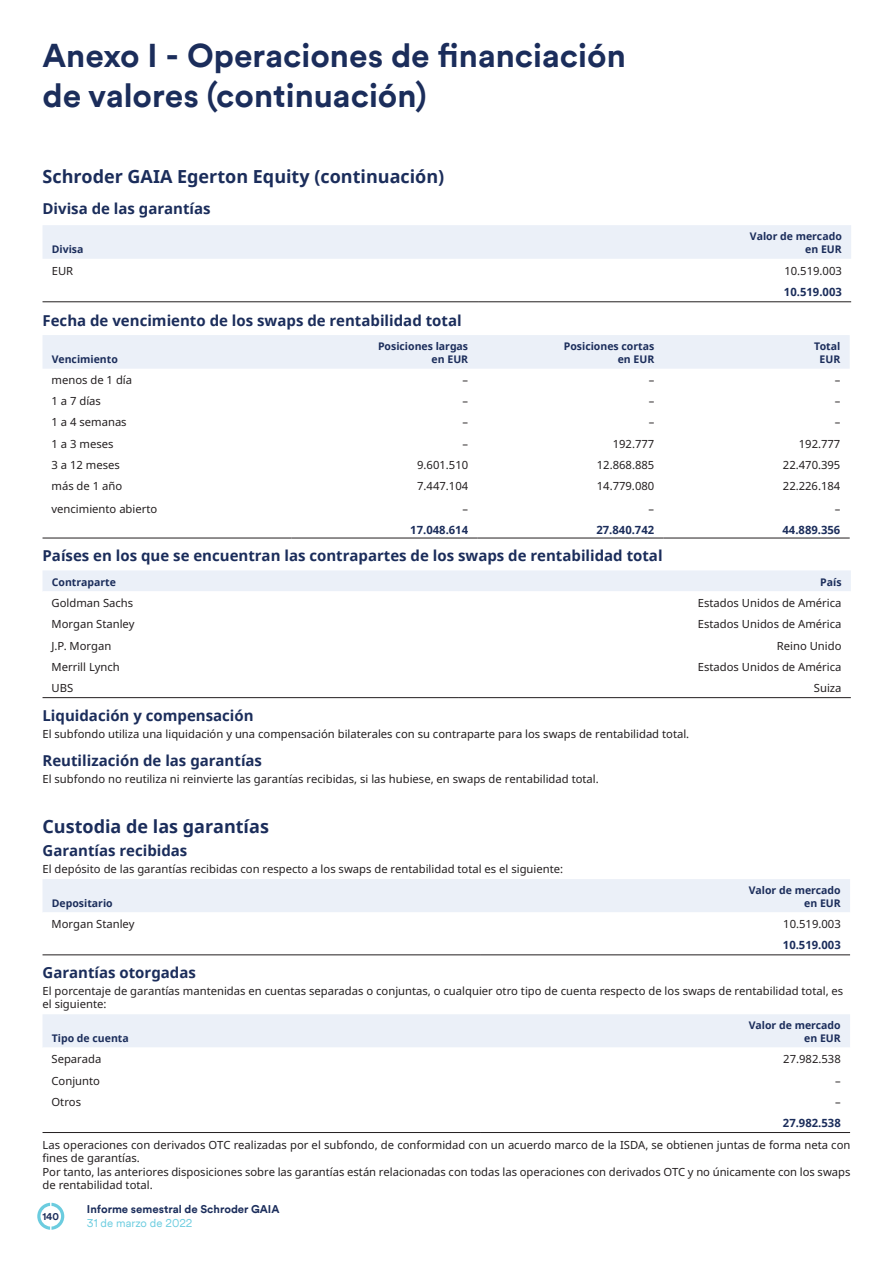
<style>
.page{position:relative;width:893px;height:1263px;background:#fff}
.page>*{position:absolute;margin:0;border:0;box-sizing:border-box;transform-origin:0 0}
.t1{font:700 33px/39.6px "Schroders Circular TT";color:#1b2d5b}
.t2{font:700 18px "Noto Sans";color:#1b2d5b}
.t3{font:700 15px "Noto Sans";color:#1b2d5b}
.t4{font:11.25px/13.5px "Noto Sans";color:#231f20}
.t5{font:700 11.25px "Noto Sans";color:#1b2d5b}
.t6{font:700 11.25px "Schroders Circular TT";color:#1b2d5b}
.t7{font:11.25px "Schroders Circular TT";color:#6bccdf}
.t8{font:700 10.5px/12.6px "Noto Sans";color:#1b2d5b;text-align:right}
.t9{font:700 9.75px "Schroders Circular TT";color:#1b2d5b}
</style>
<div class="page">
<svg style="left:37px;top:1203px;width:27px;height:26px"></svg>
<div style="left:43px;top:225px;width:808px;height:34px;background:#ebf0f8"></div>
<hr style="left:43px;top:301px;width:436px;height:1px;background:#231f20">
<hr style="left:479px;top:301px;width:372px;height:1px;background:#231f20">
<div style="left:43px;top:335px;width:807px;height:34px;background:#ebf0f8"></div>
<hr style="left:43px;top:538px;width:248px;height:1px;background:#231f20">
<hr style="left:291px;top:538px;width:186px;height:1px;background:#231f20">
<hr style="left:477px;top:538px;width:187px;height:1px;background:#231f20">
<hr style="left:664px;top:538px;width:186px;height:1px;background:#231f20">
<div style="left:43px;top:570px;width:808px;height:21px;background:#ebf0f8"></div>
<hr style="left:43px;top:697px;width:415px;height:1px;background:#231f20">
<hr style="left:458px;top:697px;width:393px;height:1px;background:#231f20">
<div style="left:43px;top:879px;width:807px;height:33px;background:#ebf0f8"></div>
<hr style="left:43px;top:954px;width:437px;height:1px;background:#231f20">
<hr style="left:480px;top:954px;width:370px;height:1px;background:#231f20">
<div style="left:43px;top:1014px;width:807px;height:33px;background:#ebf0f8"></div>
<hr style="left:43px;top:1132px;width:437px;height:1px;background:#231f20">
<hr style="left:480px;top:1132px;width:370px;height:1px;background:#231f20">
<h1 class="t1" style="left:43px;top:35px;width:585px">Anexo I - Operaciones de financiación de valores (continuación)</h1>
<h2 class="t2" style="left:43px;top:164px;width:403px">Schroder GAIA Egerton Equity (continuación)</h2>
<h3 class="t3" style="left:43px;top:198px;width:170px">Divisa de las garantías</h3>
<p class="t8" style="left:52px;top:242px;width:33px">Divisa</p>
<p class="t8" style="left:750px;top:230px;width:93px">Valor de mercado en EUR</p>
<p class="t4" style="left:52px;top:263px;width:23px">EUR</p>
<p class="t4" style="left:784px;top:263px;width:59px">10.519.003</p>
<p class="t5" style="left:784px;top:284px;width:59px">10.519.003</p>
<h3 class="t3" style="left:43px;top:310px;width:421px">Fecha de vencimiento de los swaps de rentabilidad total</h3>
<p class="t8" style="left:52px;top:352px;width:68px">Vencimiento</p>
<p class="t8" style="left:378px;top:340px;width:92px">Posiciones largas en EUR</p>
<p class="t8" style="left:564px;top:340px;width:92px">Posiciones cortas en EUR</p>
<p class="t8" style="left:814px;top:340px;width:28px;text-align:center">Total<br>EUR</p>
<p class="t4" style="left:52px;top:373px;width:82px">menos de 1 día</p>
<p class="t4" style="left:463px;top:373px;width:7px">–</p>
<p class="t4" style="left:649px;top:373px;width:7px">–</p>
<p class="t4" style="left:835px;top:373px;width:7px">–</p>
<p class="t4" style="left:52px;top:394px;width:51px">1 a 7 días</p>
<p class="t4" style="left:463px;top:394px;width:7px">–</p>
<p class="t4" style="left:649px;top:394px;width:7px">–</p>
<p class="t4" style="left:835px;top:394px;width:7px">–</p>
<p class="t4" style="left:52px;top:415px;width:77px">1 a 4 semanas</p>
<p class="t4" style="left:463px;top:415px;width:7px">–</p>
<p class="t4" style="left:649px;top:415px;width:7px">–</p>
<p class="t4" style="left:835px;top:415px;width:7px">–</p>
<p class="t4" style="left:52px;top:436px;width:63px">1 a 3 meses</p>
<p class="t4" style="left:463px;top:436px;width:7px">–</p>
<p class="t4" style="left:613px;top:436px;width:43px">192.777</p>
<p class="t4" style="left:799px;top:436px;width:43px">192.777</p>
<p class="t4" style="left:52px;top:458px;width:70px">3 a 12 meses</p>
<p class="t4" style="left:417px;top:458px;width:53px">9.601.510</p>
<p class="t4" style="left:597px;top:458px;width:59px">12.868.885</p>
<p class="t4" style="left:783px;top:458px;width:59px">22.470.395</p>
<p class="t4" style="left:52px;top:479px;width:72px">más de 1 año</p>
<p class="t4" style="left:417px;top:479px;width:53px">7.447.104</p>
<p class="t4" style="left:597px;top:479px;width:59px">14.779.080</p>
<p class="t4" style="left:783px;top:479px;width:59px">22.226.184</p>
<p class="t4" style="left:51px;top:502px;width:107px">vencimiento abierto</p>
<p class="t4" style="left:463px;top:502px;width:7px">–</p>
<p class="t4" style="left:649px;top:502px;width:7px">–</p>
<p class="t4" style="left:835px;top:502px;width:7px">–</p>
<p class="t5" style="left:410px;top:522px;width:59px">17.048.614</p>
<p class="t5" style="left:596px;top:522px;width:59px">27.840.742</p>
<p class="t5" style="left:782px;top:522px;width:59px">44.889.356</p>
<h3 class="t3" style="left:43px;top:545px;width:622px">Países en los que se encuentran las contrapartes de los swaps de rentabilidad total</h3>
<p class="t8" style="left:52px;top:575px;width:66px">Contraparte</p>
<p class="t8" style="left:820px;top:575px;width:23px">País</p>
<p class="t4" style="left:52px;top:596px;width:83px">Goldman Sachs</p>
<p class="t4" style="left:698px;top:596px;width:145px">Estados Unidos de América</p>
<p class="t4" style="left:52px;top:617px;width:85px">Morgan Stanley</p>
<p class="t4" style="left:698px;top:617px;width:145px">Estados Unidos de América</p>
<p class="t4" style="left:52px;top:638px;width:61px">J.P. Morgan</p>
<p class="t4" style="left:777px;top:638px;width:66px">Reino Unido</p>
<p class="t4" style="left:52px;top:660px;width:70px">Merrill Lynch</p>
<p class="t4" style="left:698px;top:660px;width:145px">Estados Unidos de América</p>
<p class="t4" style="left:52px;top:681px;width:23px">UBS</p>
<p class="t4" style="left:814px;top:681px;width:29px">Suiza</p>
<h3 class="t3" style="left:43px;top:705px;width:213px">Liquidación y compensación</h3>
<p class="t4" style="left:43px;top:726px;width:648px">El subfondo utiliza una liquidación y una compensación bilaterales con su contraparte para los swaps de rentabilidad total.</p>
<h3 class="t3" style="left:43px;top:750px;width:221px">Reutilización de las garantías</h3>
<p class="t4" style="left:43px;top:772px;width:558px">El subfondo no reutiliza ni reinvierte las garantías recibidas, si las hubiese, en swaps de rentabilidad total.</p>
<h2 class="t2" style="left:43px;top:813px;width:228px">Custodia de las garantías</h2>
<h3 class="t3" style="left:43px;top:840px;width:146px">Garantías recibidas</h3>
<p class="t4" style="left:43px;top:862px;width:522px">El depósito de las garantías recibidas con respecto a los swaps de rentabilidad total es el siguiente:</p>
<p class="t8" style="left:52px;top:896px;width:62px">Depositario</p>
<p class="t8" style="left:749px;top:884px;width:93px">Valor de mercado en EUR</p>
<p class="t4" style="left:52px;top:917px;width:85px">Morgan Stanley</p>
<p class="t4" style="left:783px;top:917px;width:59px">10.519.003</p>
<p class="t5" style="left:783px;top:937px;width:59px">10.519.003</p>
<h3 class="t3" style="left:43px;top:962px;width:155px">Garantías otorgadas</h3>
<p class="t4" style="left:43px;top:984px;width:802px">El porcentaje de garantías mantenidas en cuentas separadas o conjuntas, o cualquier otro tipo de cuenta respecto de los swaps de rentabilidad total, es el siguiente:</p>
<p class="t8" style="left:52px;top:1031px;width:79px">Tipo de cuenta</p>
<p class="t8" style="left:749px;top:1019px;width:93px">Valor de mercado en EUR</p>
<p class="t4" style="left:52px;top:1052px;width:51px">Separada</p>
<p class="t4" style="left:783px;top:1052px;width:59px">27.982.538</p>
<p class="t4" style="left:52px;top:1073px;width:50px">Conjunto</p>
<p class="t4" style="left:835px;top:1073px;width:7px">–</p>
<p class="t4" style="left:52px;top:1095px;width:31px">Otros</p>
<p class="t4" style="left:835px;top:1095px;width:7px">–</p>
<p class="t5" style="left:783px;top:1115px;width:59px">27.982.538</p>
<p class="t4" style="left:43px;top:1138px;width:809px">Las operaciones con derivados OTC realizadas por el subfondo, de conformidad con un acuerdo marco de la ISDA, se obtienen juntas de forma neta con fines de garantías.<br>Por tanto, las anteriores disposiciones sobre las garantías están relacionadas con todas las operaciones con derivados OTC y no únicamente con los swaps de rentabilidad total.</p>
<p class="t9" style="left:42px;top:1210px;width:18px">140</p>
<p class="t6" style="left:87px;top:1201px;width:194px">Informe semestral de Schroder GAIA</p>
<p class="t7" style="left:87px;top:1215px;width:107px">31 de marzo de 2022</p>
</div>
